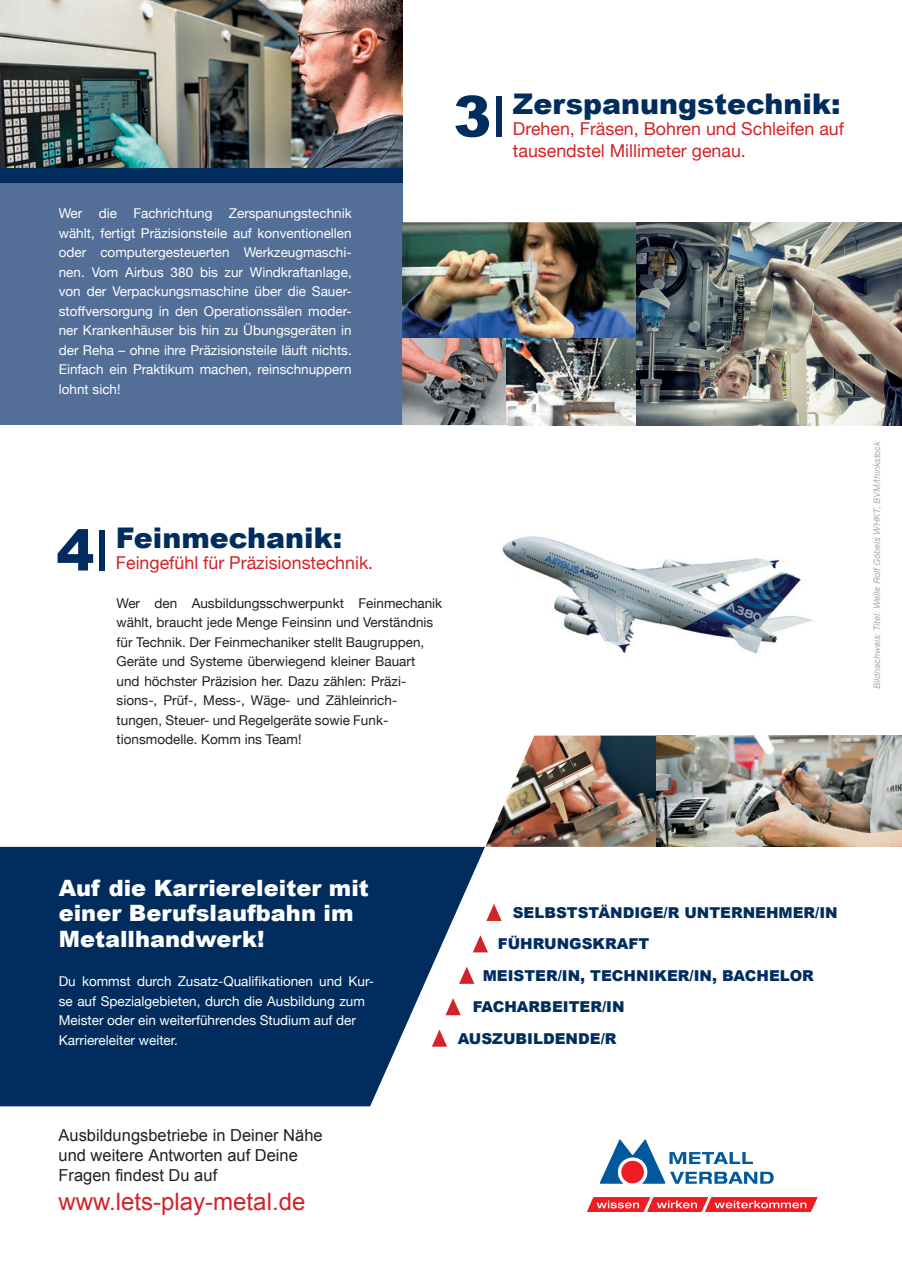
<style>
.page{position:relative;width:902px;height:1272px;background:#fff}
.page>*{position:absolute;margin:0;border:0;box-sizing:border-box;transform-origin:0 0}
.t1{font:900 28.5px "Arial";color:#002d5e}
.t2{font:24px "Arial";color:#d1232a}
.t3{font:900 22.5px/25.5px "Arial";color:#fff}
.t4{font:17.85px/21.3px "Helvetica Neue";color:#d1232a}
.t5{font:16.5px/19.8px "Arial";color:#231f20}
.t6{font:900 15px "Arial";color:#002d5e}
.t7{font:13.5px/19.5px "Helvetica Neue";color:#fff;text-align:justify}
.t8{font:13.5px/19.5px "Helvetica Neue";color:#231f20}
.t9{font:italic 9px "Arial";color:#aeafb3}
.s1{font-size:56.85px}
.s2{font-weight:400;font-size:56.85px}
.s3{font-style:inherit}
</style>
<div class="page">
<img style="left:0;top:0;width:402px;height:169px">
<div style="left:0;top:178px;width:402px;height:247px;background:#536e97"></div>
<img style="left:402px;top:222px;width:499px;height:203px">
<img style="left:402px;top:337px;width:234px;height:1px">
<div style="left:0;top:169px;width:402px;height:14px;background:#002d5e"></div>
<svg style="left:0;top:846px;width:485px;height:260px;background:#1d4570"></svg>
<img style="left:485px;top:735px;width:416px;height:111px">
<svg style="left:599px;top:1139px;width:174px;height:44px"></svg>
<svg style="left:587px;top:1197px;width:230px;height:14px;background:#f14c51"></svg>
<svg style="left:432px;top:1029px;width:15px;height:17px"></svg>
<svg style="left:445px;top:998px;width:15px;height:17px"></svg>
<svg style="left:459px;top:966px;width:15px;height:17px"></svg>
<svg style="left:472px;top:935px;width:16px;height:17px"></svg>
<svg style="left:486px;top:904px;width:15px;height:17px"></svg>
<img style="left:502px;top:536px;width:311px;height:118px">
<p class="t7" style="left:59px;top:204px;width:294px">Wer die Fachrichtung Zerspanungstechnik wählt, fertigt Präzisionsteile auf konventionellen oder computergesteuerten Werkzeugmaschi&shy;nen. Vom Airbus 380 bis zur Windkraftanlage, von der Verpackungsmaschine über die Sauer&shy;stoffversorgung in den Operationssälen moder&shy;ner Krankenhäuser bis hin zu Übungsgeräten in der Reha – ohne ihre Präzisionsteile läuft nichts.<br>Einfach ein Praktikum machen, reinschnuppern lohnt sich!</p>
<h1 class="t1" style="left:453px;top:83px;width:388px"><span class="s1">3</span><span class="s2">I</span> Zerspanungstechnik:</h1>
<h3 class="t4" style="left:513px;top:119px;width:332px">Drehen, Fräsen, Bohren und Schleifen auf tausendstel Millimeter genau.</h3>
<h1 class="t1" style="left:56px;top:517px;width:287px"><span class="s1">4</span><span class="s2">I</span> Feinmechanik:</h1>
<h3 class="t4" style="left:116px;top:553px;width:259px">Feingefühl für Präzisionstechnik.</h3>
<p class="t8" style="left:117px;top:594px;width:327px">Wer den Ausbildungsschwerpunkt Feinmechanik wählt, braucht jede Menge Feinsinn und Verständnis für Technik. Der Feinmechaniker stellt Baugruppen, Geräte und Systeme überwiegend kleiner Bauart<br>und höchster Präzision her. Dazu zählen: Präzi&shy;sions-, Prüf-, Mess-, Wäge- und Zähleinrich&shy;tungen, Steuer- und Regelgeräte sowie Funk&shy;tionsmodelle. Komm ins Team!</p>
<p class="t9" style="left:871px;top:688px;width:248px;rotate:-90deg">Bildnachweis: Titel: Welle Rolf Göbels WHKT, BVM/thinkstock</p>
<h3 class="t3" style="left:59px;top:874px;width:311px">Auf die Karriereleiter mit einer Berufslaufbahn im<br>Metallhandwerk!</h3>
<p class="t7" style="left:59px;top:972px;width:316px;text-align:left">Du kommst durch Zusatz-Qualifikationen und Kur&shy;se auf Spezialgebieten, durch die Ausbildung zum Meister oder ein weiterführendes Studium auf der Karriereleiter weiter.</p>
<p class="t5" style="left:58px;top:1125px;width:266px">Ausbildungsbetriebe in Deiner Nähe und weitere Antworten auf Deine<br>Fragen findest Du auf</p>
<h2 class="t2" style="left:58px;top:1185px;width:248px"><span class="s3">www.</span>lets-play-metal.de</h2>
<p class="t6" style="left:512px;top:901px;width:326px">SELBSTSTÄNDIGE/R UNTERNEHMER/IN</p>
<p class="t6" style="left:497px;top:933px;width:153px">FÜHRUNGSKRAFT</p>
<p class="t6" style="left:482px;top:964px;width:332px">MEISTER/IN, TECHNIKER/IN, BACHELOR</p>
<p class="t6" style="left:472px;top:996px;width:153px">FACHARBEITER/IN</p>
<p class="t6" style="left:457px;top:1027px;width:160px">AUSZUBILDENDE/R</p>
</div>
